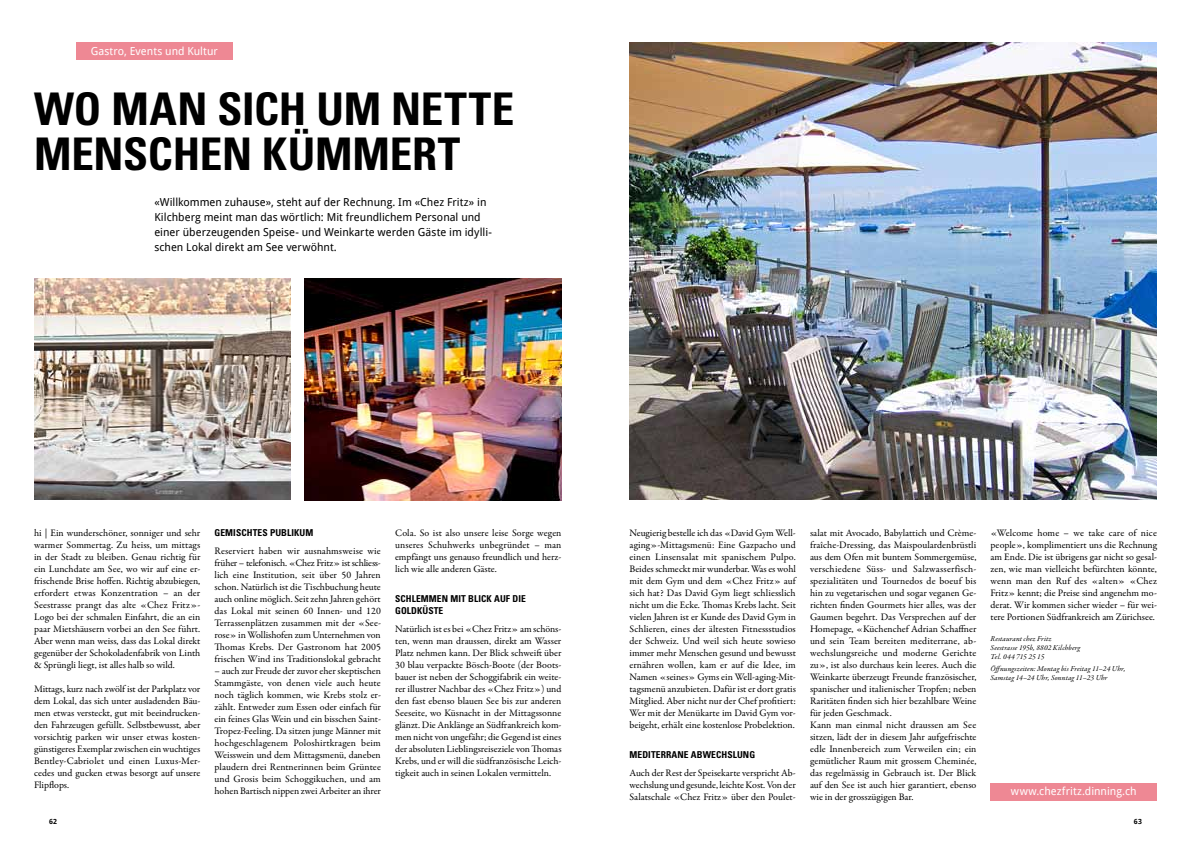
<style>
.page{position:relative;width:1191px;height:842px;background:#fff}
.page>*{position:absolute;margin:0;border:0;box-sizing:border-box;transform-origin:0 0}
.t1{font:700 condensed 45px/45px "Univers LT Std";letter-spacing:.005em;color:#000}
.t2{font:11px/15px "Droid Sans";color:#000}
.t3{font:11px "Droid Sans";letter-spacing:.005em;color:#fff}
.t4{font:10px/12px "Garamond Premr Pro";color:#000;text-align:justify}
.t5{font:700 condensed 9.5px "Univers LT Std";letter-spacing:.01em;color:#000}
.t6{font:italic 7.5px/9px "Garamond Premr Pro";letter-spacing:.015em;color:#000}
.t7{font:700 7px "Droid Sans";color:#000}
</style>
<div class="page">
<div style="left:76px;top:43px;width:156px;height:17px;background:#ee8894"></div>
<img style="left:629px;top:43px;width:528px;height:457px">
<img style="left:34px;top:278px;width:257px;height:222px">
<img style="left:305px;top:278px;width:256px;height:222px">
<div style="left:990px;top:783px;width:167px;height:17px;background:#ee8894"></div>
<p class="t3" style="left:91px;top:43px;width:128px">Gastro, Events und Kultur</p>
<h1 class="t1" style="left:34px;top:86px;width:482px">WO MAN SICH UM NETTE<br>MENSCHEN KÜMMERT</h1>
<p class="t2" style="left:154px;top:194px;width:339px">«Willkommen zuhause», steht auf der Rechnung. Im «Chez Fritz» in Kilchberg meint man das wörtlich: Mit freundlichem Personal und einer überzeugenden Speise- und Weinkarte werden Gäste im idylli&shy;schen Lokal direkt am See verwöhnt.</p>
<p class="t4" style="left:34px;top:527px;width:168px">hi | Ein wunderschöner, sonniger und sehr warmer Sommertag. Zu heiss, um mittags in der Stadt zu bleiben. Genau richtig für ein Lunchdate am See, wo wir auf eine er&shy;frischende Brise hoffen. Richtig abzubiegen, erfordert etwas Konzentration – an der Seestrasse prangt das alte «Chez Fritz»- Logo bei der schmalen Einfahrt, die an ein paar Mietshäusern vorbei an den See führt.<br>Aber wenn man weiss, dass das Lokal direkt gegenüber der Schokoladenfabrik von Linth &amp; Sprüngli liegt, ist alles halb so wild.</p>
<p class="t4" style="left:34px;top:683px;width:168px">Mittags, kurz nach zwölf ist der Parkplatz vor dem Lokal, das sich unter ausladenden Bäu&shy;men etwas versteckt, gut mit beeindrucken&shy;den Fahrzeugen gefüllt. Selbstbewusst, aber vorsichtig parken wir unser etwas kosten&shy;günstigeres Exemplar zwischen ein wuchtiges Bentley-Cabriolet und einen Luxus-Mer&shy;cedes und gucken etwas besorgt auf unsere Flipflops.</p>
<p class="t5" style="left:214px;top:527px;width:100px">GEMISCHTES PUBLIKUM</p>
<p class="t4" style="left:214px;top:545px;width:168px">Reserviert haben wir ausnahmsweise wie früher – telefonisch. «Chez Fritz» ist schliess&shy;lich eine Institution, seit über 50 Jahren schon. Natürlich ist die Tischbuchung heute auch online möglich. Seit zehn Jahren gehört das Lokal mit seinen 60 Innen- und 120<br>Terrassenplätzen zusammen mit der «See&shy;rose» in Wollishofen zum Unternehmen von Thomas Krebs. Der Gastronom hat 2005 frischen Wind ins Traditionslokal gebracht</p>
<p class="t4" style="left:214px;top:665px;width:168px">– auch zur Freude der zuvor eher skeptischen Stammgäste, von denen viele auch heute noch täglich kommen, wie Krebs stolz er&shy;zählt. Entweder zum Essen oder einfach für ein feines Glas Wein und ein bisschen Saint-Tropez-Feeling. Da sitzen junge Männer mit hochgeschlagenem Poloshirtkragen beim Weisswein und dem Mittagsmenü, daneben plaudern drei Rentnerinnen beim Grüntee und Grosis beim Schoggikuchen, und am hohen Bartisch nippen zwei Arbeiter an ihrer</p>
<p class="t4" style="left:395px;top:527px;width:168px">Cola. So ist also unsere leise Sorge wegen unseres Schuhwerks unbegründet – man empfängt uns genauso freundlich und herz&shy;lich wie alle anderen Gäste.</p>
<p class="t5" style="left:395px;top:593px;width:7px">SCHL</p>
<p class="t5" style="left:416px;top:593px;width:58px">EMMEN MIT BLICK</p>
<p class="t5" style="left:494px;top:593px;width:33px">AUF DIE</p>
<p class="t5" style="left:395px;top:605px;width:50px">GOLDKÜSTE</p>
<p class="t4" style="left:395px;top:623px;width:168px">Natürlich ist es bei «Chez Fritz» am schöns&shy;ten, wenn man draussen, direkt am Wasser Platz nehmen kann. Der Blick schweift über 30 blau verpackte Bösch-Boote (der Boots&shy;bauer ist neben der Schoggifabrik ein weite&shy;rer illustrer Nachbar des «Chez Fritz») und den fast ebenso blauen See bis zur anderen Seeseite, wo Küsnacht in der Mittagssonne glänzt. Die Anklänge an Südfrankreich kom&shy;men nicht von ungefähr; die Gegend ist eines der absoluten Lieblingsreiseziele von Thomas Krebs, und er will die südfranzösische Leich&shy;tigkeit auch in seinen Lokalen vermitteln.</p>
<p class="t4" style="left:629px;top:527px;width:168px">Neugierig bestelle ich das «David Gym Well&shy;aging»-Mittagsmenü: Eine Gazpacho und einen Linsensalat mit spanischem Pulpo.<br>Beides schmeckt mir wunderbar. Was es wohl mit dem Gym und dem «Chez Fritz» auf sich hat? Das David Gym liegt schliesslich nicht um die Ecke. Thomas Krebs lacht. Seit vielen Jahren ist er Kunde des David Gym in Schlieren, eines der ältesten Fitnessstudios der Schweiz. Und weil sich heute sowieso immer mehr Menschen gesund und bewusst ernähren wollen, kam er auf die Idee, im Namen «seines» Gyms ein Well-aging-Mit&shy;tagsmenü anzubieten. Dafür ist er dort gratis Mitglied. Aber nicht nur der Chef profitiert:<br>Wer mit der Menükarte im David Gym vor&shy;beigeht, erhält eine kostenlose Probelektion.</p>
<p class="t5" style="left:629px;top:749px;width:126px">MEDITERRANE ABWECHSLUNG</p>
<p class="t4" style="left:629px;top:767px;width:168px">Auch der Rest der Speisekarte verspricht Ab&shy;wechslung und gesunde, leichte Kost. Von der Salatschale «Chez Fritz» über den Poulet-</p>
<p class="t4" style="left:810px;top:527px;width:168px;text-align:left">salat mit Avocado, Babylattich und Crème&shy;fraîche-Dressing, das Maispoulardenbrüstli aus dem Ofen mit buntem Sommergemüse, verschiedene Süss- und Salzwasserfisch&shy;spezialitäten und Tournedos de boeuf bis hin zu vegetarischen und sogar veganen Ge&shy;richten finden Gourmets hier alles, was der Gaumen begehrt. Das Versprechen auf der Homepage, «Küchenchef Adrian Schaffner und sein Team bereiten mediterrane, ab&shy;wechslungsreiche und moderne Gerichte zu», ist also durchaus kein leeres. Auch die Weinkarte überzeugt Freunde französischer, spanischer und italienischer Tropfen; neben Raritäten finden sich hier bezahlbare Weine für jeden Geschmack.<br>Kann man einmal nicht draussen am See sitzen, lädt der in diesem Jahr aufgefrischte edle Innenbereich zum Verweilen ein; ein gemütlicher Raum mit grossem Cheminée, das regelmässig in Gebrauch ist. Der Blick auf den See ist auch hier garantiert, ebenso wie in der grosszügigen Bar.</p>
<p class="t4" style="left:990px;top:527px;width:168px">«Welcome home – we take care of nice people», komplimentiert uns die Rechnung am Ende. Die ist übrigens gar nicht so gesal&shy;zen, wie man vielleicht befürchten könnte, wenn man den Ruf des «alten» «Chez Fritz» kennt; die Preise sind angenehm mo&shy;derat. Wir kommen sicher wieder – für wei&shy;tere Portionen Südfrankreich am Zürichsee.</p>
<p class="t6" style="left:990px;top:635px;width:91px">Restaurant chez Fritz<br>Seestrasse 195b, 8802 Kilchberg<br>Tel. 044 715 25 15</p>
<p class="t6" style="left:990px;top:664px;width:136px">Öffnungszeiten: Montag bis Freitag 11–24 Uhr,<br>Samstag 14–24 Uhr, Sonntag 11–23 Uhr</p>
<p class="t3" style="left:1011px;top:784px;width:127px">www.chezfritz.dinning.ch</p>
<p class="t7" style="left:49px;top:817px;width:9px">62</p>
<p class="t7" style="left:1134px;top:817px;width:10px">63</p>
</div>
